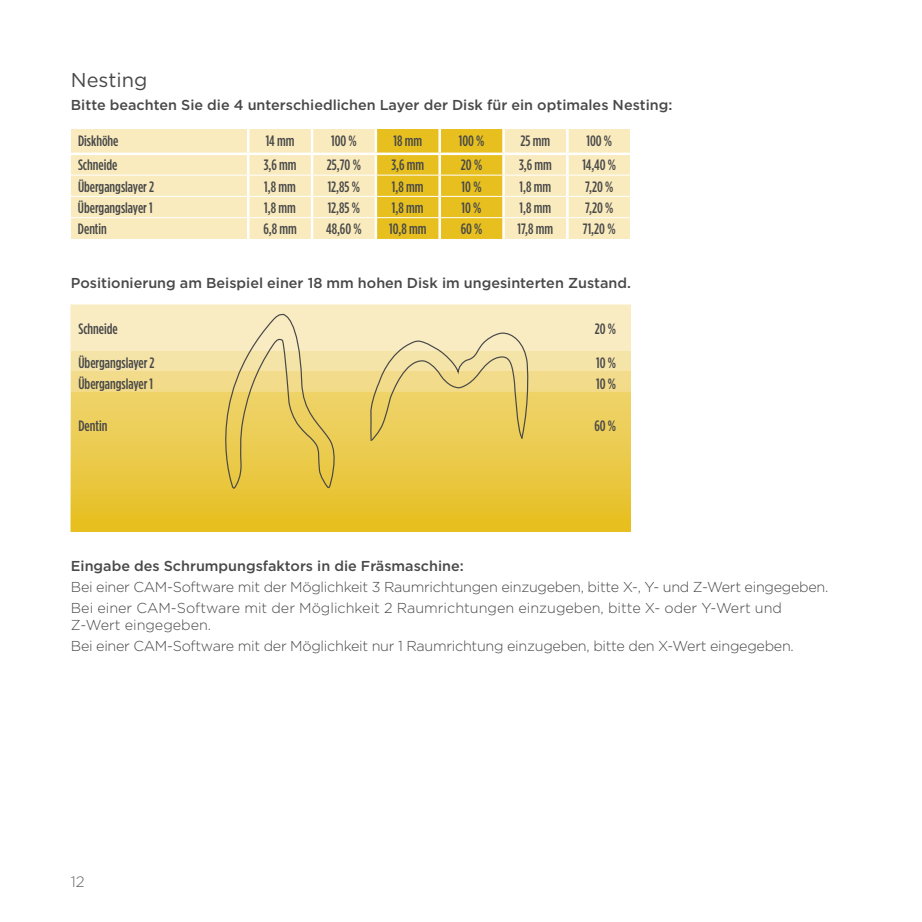
<style>
.page{position:relative;width:922px;height:922px;background:#fff}
.page>*{position:absolute;margin:0;border:0;box-sizing:border-box;transform-origin:0 0}
.t1{font:20px "Gotham";color:#484848}
.t2{font:500 15px "Gotham Condensed";color:#484848}
.t3{font:300 15px "Gotham";color:#636363}
.t4{font:300 14.5px/20.8px "Gotham";letter-spacing:-.02em;color:#484848}
.t5{font:500 14.5px "Gotham";color:#484848}
</style>
<div class="page">
<svg style="left:71px;top:129px;width:558px;height:110px"></svg>
<hr style="left:438px;top:129px;width:3px;height:23px;background:#fff">
<hr style="left:438px;top:155px;width:3px;height:20px;background:#fff">
<hr style="left:438px;top:175px;width:3px;height:21px;background:#fff">
<hr style="left:438px;top:197px;width:3px;height:20px;background:#fff">
<hr style="left:438px;top:218px;width:3px;height:21px;background:#fff">
<hr style="left:247px;top:129px;width:2px;height:23px;background:#fff">
<hr style="left:247px;top:155px;width:2px;height:20px;background:#fff">
<hr style="left:247px;top:175px;width:2px;height:21px;background:#fff">
<hr style="left:247px;top:197px;width:2px;height:20px;background:#fff">
<hr style="left:247px;top:218px;width:2px;height:21px;background:#fff">
<hr style="left:502px;top:129px;width:2px;height:23px;background:#fff">
<hr style="left:502px;top:155px;width:2px;height:20px;background:#fff">
<hr style="left:502px;top:175px;width:2px;height:21px;background:#fff">
<hr style="left:502px;top:197px;width:2px;height:20px;background:#fff">
<hr style="left:502px;top:218px;width:2px;height:21px;background:#fff">
<hr style="left:566px;top:129px;width:2px;height:23px;background:#fff">
<hr style="left:566px;top:155px;width:2px;height:20px;background:#fff">
<hr style="left:566px;top:175px;width:2px;height:21px;background:#fff">
<hr style="left:566px;top:197px;width:2px;height:20px;background:#fff">
<hr style="left:566px;top:218px;width:2px;height:21px;background:#fff">
<hr style="left:311px;top:129px;width:2px;height:23px;background:#fff">
<hr style="left:374px;top:129px;width:3px;height:23px;background:#fff">
<hr style="left:311px;top:155px;width:2px;height:20px;background:#fff">
<hr style="left:374px;top:155px;width:3px;height:20px;background:#fff">
<hr style="left:311px;top:175px;width:2px;height:21px;background:#fff">
<hr style="left:374px;top:175px;width:3px;height:21px;background:#fff">
<hr style="left:311px;top:197px;width:2px;height:20px;background:#fff">
<hr style="left:374px;top:197px;width:3px;height:20px;background:#fff">
<hr style="left:311px;top:218px;width:2px;height:21px;background:#fff">
<hr style="left:374px;top:218px;width:3px;height:21px;background:#fff">
<hr style="left:71px;top:217px;width:177px;height:1px;background:#fff">
<hr style="left:248px;top:217px;width:64px;height:1px;background:#fff">
<hr style="left:312px;top:217px;width:64px;height:1px;background:#fff">
<hr style="left:376px;top:217px;width:63px;height:1px;background:#fff">
<hr style="left:439px;top:217px;width:64px;height:1px;background:#fff">
<hr style="left:503px;top:217px;width:64px;height:1px;background:#fff">
<hr style="left:567px;top:217px;width:62px;height:1px;background:#fff">
<hr style="left:71px;top:175px;width:177px;height:1px;background:#fff">
<hr style="left:248px;top:175px;width:64px;height:1px;background:#fff">
<hr style="left:312px;top:175px;width:64px;height:1px;background:#fff">
<hr style="left:376px;top:175px;width:63px;height:1px;background:#fff">
<hr style="left:439px;top:175px;width:64px;height:1px;background:#fff">
<hr style="left:503px;top:175px;width:64px;height:1px;background:#fff">
<hr style="left:567px;top:175px;width:62px;height:1px;background:#fff">
<hr style="left:71px;top:196px;width:177px;height:1px;background:#fff">
<hr style="left:248px;top:196px;width:64px;height:1px;background:#fff">
<hr style="left:312px;top:196px;width:64px;height:1px;background:#fff">
<hr style="left:376px;top:196px;width:63px;height:1px;background:#fff">
<hr style="left:439px;top:196px;width:64px;height:1px;background:#fff">
<hr style="left:503px;top:196px;width:64px;height:1px;background:#fff">
<hr style="left:567px;top:196px;width:62px;height:1px;background:#fff">
<hr style="left:71px;top:152px;width:177px;height:3px;background:#fff">
<hr style="left:248px;top:152px;width:64px;height:3px;background:#fff">
<hr style="left:312px;top:152px;width:64px;height:3px;background:#fff">
<hr style="left:376px;top:152px;width:63px;height:3px;background:#fff">
<hr style="left:439px;top:152px;width:64px;height:3px;background:#fff">
<hr style="left:503px;top:152px;width:64px;height:3px;background:#fff">
<hr style="left:567px;top:152px;width:65px;height:3px;background:#fff">
<svg style="left:71px;top:305px;width:559px;height:227px"></svg>
<svg style="left:199px;top:312px;width:140px;height:178px"></svg>
<svg style="left:369px;top:331px;width:161px;height:111px"></svg>
<h1 class="t1" style="left:71px;top:67px;width:78px">Nesting</h1>
<p class="t5" style="left:71px;top:95px;width:602px">Bitte beachten Sie die 4 unterschiedlichen Layer der Disk für ein optimales Nesting:</p>
<p class="t2" style="left:78px;top:132px;width:42px">Diskhöhe</p>
<p class="t2" style="left:266px;top:132px;width:30px">14 mm</p>
<p class="t2" style="left:331px;top:132px;width:27px">100 %</p>
<p class="t2" style="left:393px;top:132px;width:30px">18 mm</p>
<p class="t2" style="left:458px;top:132px;width:27px">100 %</p>
<p class="t2" style="left:520px;top:132px;width:31px">25 mm</p>
<p class="t2" style="left:586px;top:132px;width:27px">100 %</p>
<p class="t2" style="left:78px;top:156px;width:41px">Schneide</p>
<p class="t2" style="left:263px;top:156px;width:34px">3,6 mm</p>
<p class="t2" style="left:327px;top:156px;width:35px">25,70 %</p>
<p class="t2" style="left:391px;top:156px;width:34px">3,6 mm</p>
<p class="t2" style="left:461px;top:156px;width:23px">20 %</p>
<p class="t2" style="left:519px;top:156px;width:34px">3,6 mm</p>
<p class="t2" style="left:582px;top:156px;width:35px">14,40 %</p>
<p class="t2" style="left:78px;top:178px;width:78px">Übergangslayer 2</p>
<p class="t2" style="left:264px;top:178px;width:33px">1,8 mm</p>
<p class="t2" style="left:327px;top:178px;width:34px">12,85 %</p>
<p class="t2" style="left:392px;top:178px;width:33px">1,8 mm</p>
<p class="t2" style="left:461px;top:178px;width:21px">10 %</p>
<p class="t2" style="left:519px;top:178px;width:33px">1,8 mm</p>
<p class="t2" style="left:585px;top:178px;width:30px">7,20 %</p>
<p class="t2" style="left:78px;top:199px;width:76px">Übergangslayer 1</p>
<p class="t2" style="left:264px;top:199px;width:33px">1,8 mm</p>
<p class="t2" style="left:327px;top:199px;width:34px">12,85 %</p>
<p class="t2" style="left:392px;top:199px;width:33px">1,8 mm</p>
<p class="t2" style="left:461px;top:199px;width:21px">10 %</p>
<p class="t2" style="left:519px;top:199px;width:33px">1,8 mm</p>
<p class="t2" style="left:585px;top:199px;width:30px">7,20 %</p>
<p class="t2" style="left:78px;top:220px;width:30px">Dentin</p>
<p class="t2" style="left:263px;top:220px;width:35px">6,8 mm</p>
<p class="t2" style="left:326px;top:220px;width:37px">48,60 %</p>
<p class="t2" style="left:389px;top:220px;width:39px">10,8 mm</p>
<p class="t2" style="left:460px;top:220px;width:23px">60 %</p>
<p class="t2" style="left:517px;top:220px;width:37px">17,8 mm</p>
<p class="t2" style="left:582px;top:220px;width:34px">71,20 %</p>
<p class="t5" style="left:71px;top:273px;width:561px">Positionierung am Beispiel einer 18 mm hohen Disk im ungesinterten Zustand.</p>
<p class="t2" style="left:78px;top:319px;width:41px">Schneide</p>
<p class="t2" style="left:594px;top:320px;width:23px">20 %</p>
<p class="t2" style="left:78px;top:354px;width:78px">Übergangslayer 2</p>
<p class="t2" style="left:596px;top:354px;width:21px">10 %</p>
<p class="t2" style="left:78px;top:374px;width:76px">Übergangslayer 1</p>
<p class="t2" style="left:596px;top:374px;width:21px">10 %</p>
<p class="t2" style="left:78px;top:417px;width:30px">Dentin</p>
<p class="t2" style="left:594px;top:417px;width:23px">60 %</p>
<p class="t5" style="left:71px;top:556px;width:394px">Eingabe des Schrumpungsfaktors in die Fräsmaschine:</p>
<p class="t4" style="left:71px;top:576px;width:756px">Bei einer CAM-Software mit der Möglichkeit 3 Raumrichtungen einzugeben, bitte X-, Y- und Z-Wert eingegeben.<br>Bei einer CAM-Software mit der Möglichkeit 2 Raumrichtungen einzugeben, bitte X- oder Y-Wert und</p>
<p class="t4" style="left:71px;top:614px;width:722px">Z-Wert eingegeben.<br>Bei einer CAM-Software mit der Möglichkeit nur 1 Raumrichtung einzugeben, bitte den X-Wert eingegeben.</p>
<p class="t3" style="left:71px;top:871px;width:15px">12</p>
</div>
